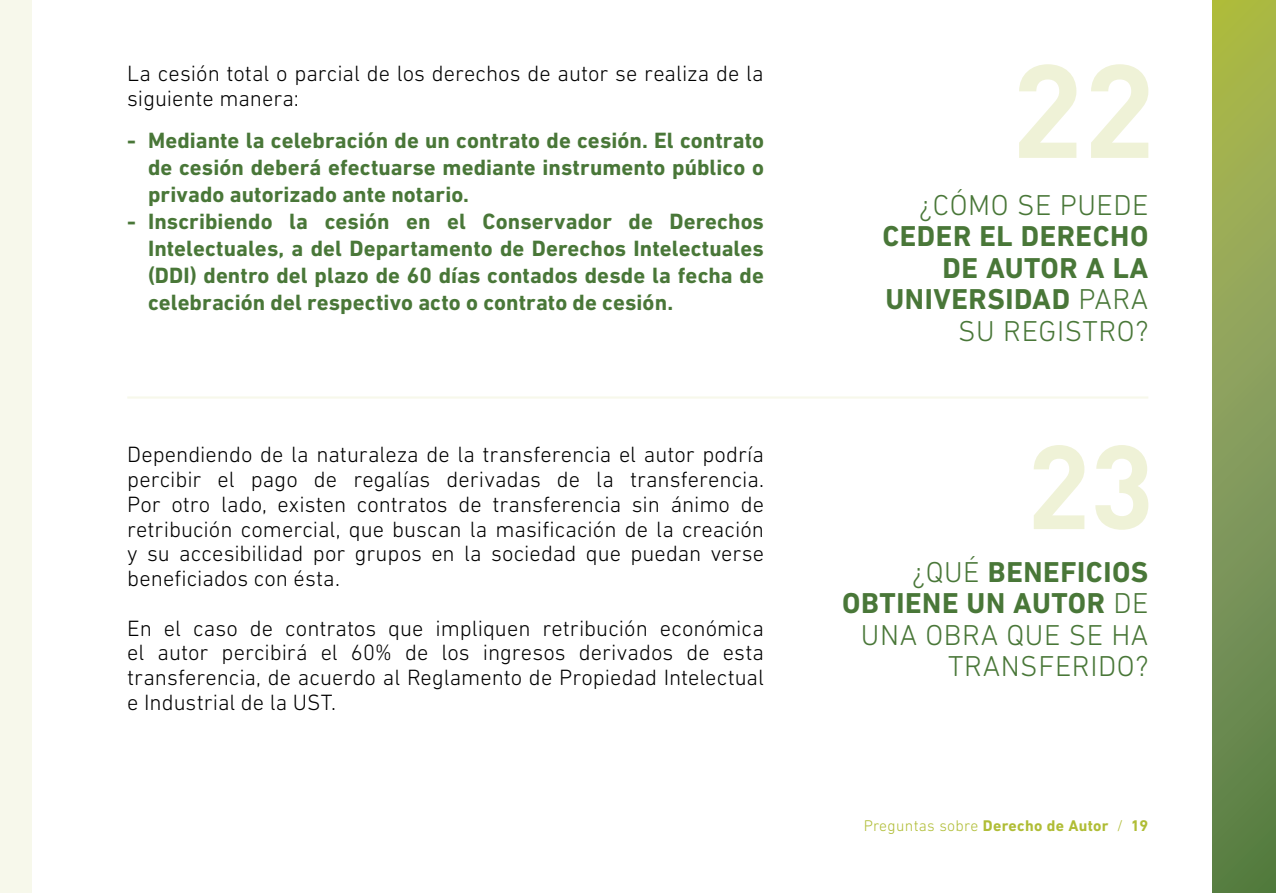
<style>
.page{position:relative;width:1276px;height:893px;background:#fff}
.page>*{position:absolute;margin:0;border:0;box-sizing:border-box;transform-origin:0 0}
.t1{font:300 29.25px/31.5px "DIN Next LT Pro";letter-spacing:.02em;color:#497738;text-align:right}
.t2{font:700 29.25px/31.5px "DIN Next LT Pro";letter-spacing:.02em;color:#497738;text-align:right}
.t3{font:300 22.5px/24.8px "DIN Next LT Pro";color:#000;text-align:justify}
.t4{font:700 22.5px/27px "DIN Next LT Pro";letter-spacing:.005em;color:#497738}
.t5{font:700 15.75px "DIN Next LT Pro";color:#b0bd36}
.s1{font-weight:300}
.s2{font-weight:700}
</style>
<div class="page">
<svg style="left:1212px;top:0;width:64px;height:893px"></svg>
<div style="left:0;top:0;width:32px;height:893px;background:#f7f8eb"></div>
<svg style="left:1019px;top:64px;width:129px;height:94px"></svg>
<hr style="left:127px;top:396px;width:1021px;height:3px;background:#b0bd36">
<svg style="left:1034px;top:445px;width:114px;height:85px"></svg>
<p class="t3" style="left:127px;top:61px;width:638px">La cesión total o parcial de los derechos de autor se realiza de la siguiente manera:</p>
<p class="t4" style="left:127px;top:127px;width:10px">-</p>
<p class="t4" style="left:127px;top:208px;width:10px">-</p>
<p class="t4" style="left:148px;top:127px;width:617px">Mediante la celebración de un contrato de cesión. El contrato de cesión deberá efectuarse mediante instrumento público o privado autorizado ante notario.<br>Inscribiendo la cesión en el Conservador de Derechos Intelectuales, a del Departamento de Derechos Intelectuales (DDI) dentro del plazo de 60 días contados desde la fecha de celebración del respectivo acto o contrato de cesión.</p>
<p class="t3" style="left:127px;top:442px;width:638px">Dependiendo de la naturaleza de la transferencia el autor podría percibir el pago de regalías derivadas de la transferencia.<br>Por otro lado, existen contratos de transferencia sin ánimo de retribución comercial, que buscan la masificación de la creación y su accesibilidad por grupos en la sociedad que puedan verse beneficiados con ésta.</p>
<p class="t3" style="left:127px;top:615px;width:638px">En el caso de contratos que impliquen retribución económica el autor percibirá el 60% de los ingresos derivados de esta transferencia, de acuerdo al Reglamento de Propiedad I ntelectual e I ndustrial de la UST.</p>
<h1 class="t1" style="left:919px;top:189px;width:231px">¿Cómo se puede</h1>
<h1 class="t2" style="left:882px;top:221px;width:267px">ceder el derecho de autor a la universidad <span class="s1">para su registro?</span></h1>
<h1 class="t1" style="left:842px;top:556px;width:308px">¿Qu é <span class="s2">beneficios obtiene un autor</span> de una obra que se ha transferido?</h1>
<p class="t5" style="left:864px;top:816px;width:286px"><span class="s1">Preguntas sobre</span> Derecho de Autor <span class="s1">/</span> 19</p>
</div>
